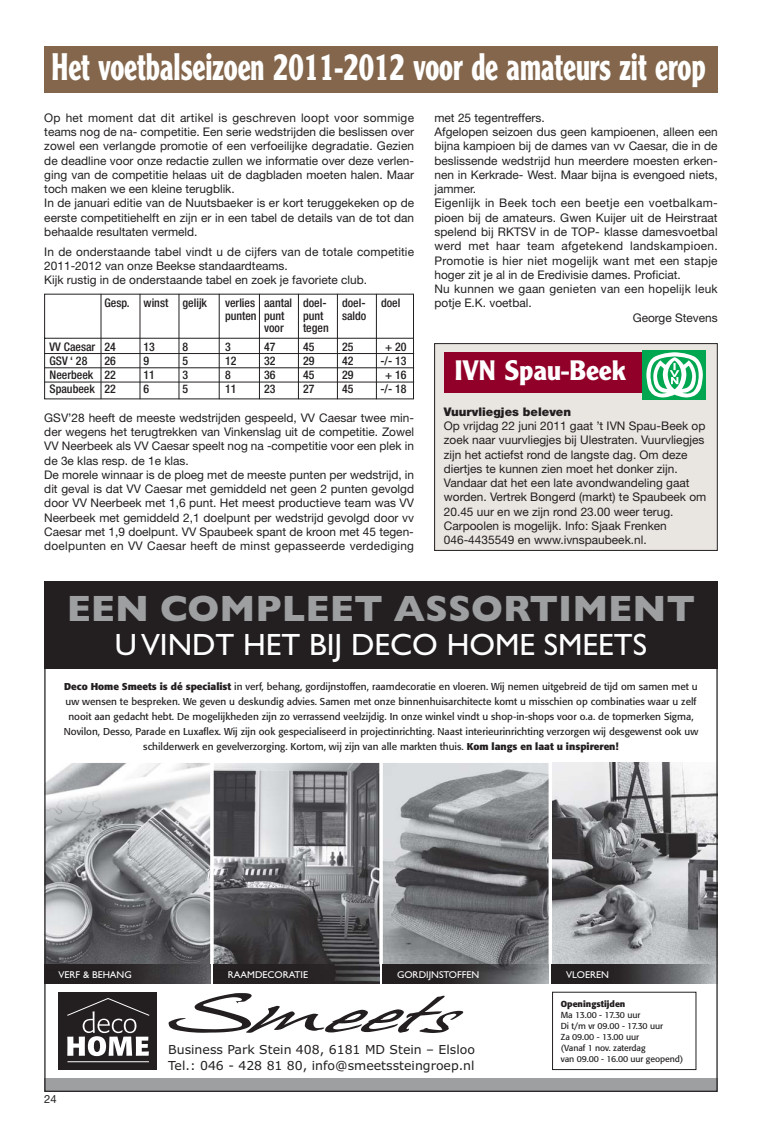
<style>
.page{position:relative;width:762px;height:1138px;background:#fff}
.page>*{position:absolute;margin:0;border:0;box-sizing:border-box;transform-origin:0 0}
.t1{font:700 37.5px "Clearface Gothic LH";color:#fff;scale:.74 1}
.t2{font:700 37px "Gill Sans";color:#9d9fa1}
.t3{font:30.88px "Gill Sans";color:#fff}
.t4{font:700 27.5px "Clearface Gothic LH";color:#fff}
.t5{font:12.38px/16px "Verdana";color:#231f20}
.t6{font:11.88px/14.2px "Helvetica Neue";color:#231f20}
.t7{font:500 condensed 11.88px "Helvetica Neue";color:#231f20}
.t8{font:11.88px "Helvetica Neue";letter-spacing:.02em;color:#231f20}
.t9{font:900 11.88px "Helvetica Neue";color:#231f20}
.t10{font:11.25px "Helvetica Neue";color:#231f20}
.t11{font:9.88px/14.8px "Formata";color:#231f20;text-align:center}
.t12{font:9.88px "Gill Sans";color:#fff}
.t13{font:8.62px/11.1px "Formata";letter-spacing:-.01em;color:#231f20}
.t14{font:700 8.62px "Formata";color:#231f20}
.s1{font-weight:700}
</style>
<div class="page">
<div style="left:44px;top:46px;width:674px;height:46px;background:#83664b"></div>
<div style="left:44px;top:1077px;width:674px;height:14px;background:#9d9fa1"></div>
<div style="left:58px;top:992px;width:99px;height:77px;background:#231f20"></div>
<hr style="left:68px;top:1061px;width:81px;height:1px;background:#fff">
<svg style="left:67px;top:998px;width:83px;height:58px"></svg>
<svg style="left:169px;top:993px;width:294px;height:39px"></svg>
<div style="left:44px;top:581px;width:674px;height:88px;background:#231f20"></div>
<img style="left:46px;top:763px;width:164px;height:201px">
<img style="left:214px;top:763px;width:165px;height:201px">
<img style="left:383px;top:763px;width:165px;height:201px">
<img style="left:552px;top:763px;width:166px;height:220px">
<img style="left:46px;top:964px;width:164px;height:19px">
<img style="left:214px;top:964px;width:165px;height:19px">
<img style="left:383px;top:964px;width:165px;height:19px">
<svg style="left:548px;top:964px;width:5px;height:19px"></svg>
<svg style="left:44px;top:293px;width:370px;height:106px"></svg>
<hr style="left:101px;top:294px;width:1px;height:105px;background:#231f20">
<hr style="left:140px;top:294px;width:1px;height:105px;background:#231f20">
<hr style="left:179px;top:294px;width:1px;height:105px;background:#231f20">
<hr style="left:219px;top:294px;width:1px;height:105px;background:#231f20">
<hr style="left:259px;top:294px;width:1px;height:105px;background:#231f20">
<hr style="left:298px;top:294px;width:1px;height:105px;background:#231f20">
<hr style="left:337px;top:294px;width:1px;height:105px;background:#231f20">
<hr style="left:376px;top:294px;width:1px;height:105px;background:#231f20">
<div style="left:435px;top:343px;width:282px;height:207px;background:#e9e5e1"></div>
<div style="left:434px;top:343px;width:284px;height:208px;border:1px solid #231f20"></div>
<div style="left:444px;top:352px;width:257px;height:41px;background:#910028"></div>
<div style="left:642px;top:350px;width:64px;height:49px;background:#00a650"></div>
<svg style="left:646px;top:352px;width:57px;height:46px"></svg>
<h1 class="t1" style="left:51px;top:53px;width:886px">Het voetbalseizoen 2011-2012 voor de amateurs zit erop</h1>
<p class="t6" style="left:44px;top:112px;width:371px">Op het moment dat dit artikel is geschreven loopt voor sommige teams nog de na- competitie. Een serie wedstrijden die beslissen over zowel een verlangde promotie of een verfoeilijke degradatie. Gezien de deadline voor onze redactie zullen we informatie over deze verlen&shy;ging van de competitie helaas uit de dagbladen moeten halen. Maar toch maken we een kleine terugblik.<br>In de januari editie van de Nuutsbaeker is er kort teruggekeken op de eerste competitiehelft en zijn er in een tabel de details van de tot dan behaalde resultaten vermeld.</p>
<p class="t6" style="left:44px;top:245px;width:371px">In de onderstaande tabel vindt u de cijfers van de totale competitie<br>2011-2012 van onze Beekse standaardteams.<br>Kijk rustig in de onderstaande tabel en zoek je favoriete club.</p>
<p class="t7" style="left:105px;top:299px;width:104px">Gesp. winst gelijk</p>
<p class="t7" style="left:225px;top:299px;width:103px">verlies aantal doel-</p>
<p class="t7" style="left:342px;top:299px;width:25px">doel-</p>
<p class="t7" style="left:381px;top:299px;width:21px">doel</p>
<p class="t7" style="left:225px;top:311px;width:61px">punten punt</p>
<p class="t7" style="left:303px;top:311px;width:22px">punt</p>
<p class="t7" style="left:342px;top:311px;width:26px">saldo</p>
<p class="t7" style="left:264px;top:324px;width:21px">voor</p>
<p class="t7" style="left:303px;top:324px;width:27px">tegen</p>
<p class="t7" style="left:50px;top:342px;width:68px">VV Caesar 24</p>
<p class="t7" style="left:144px;top:342px;width:13px">13</p>
<p class="t7" style="left:182px;top:342px;width:7px">8</p>
<p class="t7" style="left:225px;top:342px;width:7px">3</p>
<p class="t7" style="left:264px;top:342px;width:13px">47</p>
<p class="t7" style="left:303px;top:342px;width:13px">45</p>
<p class="t7" style="left:342px;top:342px;width:13px">25</p>
<p class="t7" style="left:385px;top:342px;width:23px">+ 20</p>
<p class="t7" style="left:50px;top:356px;width:39px">GSV ‘ 28</p>
<p class="t7" style="left:105px;top:356px;width:13px">26</p>
<p class="t7" style="left:144px;top:356px;width:7px">9</p>
<p class="t7" style="left:182px;top:356px;width:7px">5</p>
<p class="t7" style="left:225px;top:356px;width:13px">12</p>
<p class="t7" style="left:264px;top:356px;width:13px">32</p>
<p class="t7" style="left:303px;top:356px;width:13px">29</p>
<p class="t7" style="left:342px;top:356px;width:13px">42</p>
<p class="t7" style="left:380px;top:356px;width:28px">-/- 13</p>
<p class="t7" style="left:50px;top:370px;width:68px">Neerbeek 22</p>
<p class="t7" style="left:144px;top:370px;width:13px">11</p>
<p class="t7" style="left:182px;top:370px;width:7px">3</p>
<p class="t7" style="left:225px;top:370px;width:7px">8</p>
<p class="t7" style="left:264px;top:370px;width:13px">36</p>
<p class="t7" style="left:303px;top:370px;width:13px">45</p>
<p class="t7" style="left:342px;top:370px;width:13px">29</p>
<p class="t7" style="left:385px;top:370px;width:23px">+ 16</p>
<p class="t7" style="left:50px;top:385px;width:68px">Spaubeek 22</p>
<p class="t7" style="left:144px;top:385px;width:7px">6</p>
<p class="t7" style="left:182px;top:385px;width:7px">5</p>
<p class="t7" style="left:225px;top:385px;width:13px">11</p>
<p class="t7" style="left:264px;top:385px;width:13px">23</p>
<p class="t7" style="left:303px;top:385px;width:13px">27</p>
<p class="t7" style="left:342px;top:385px;width:13px">45</p>
<p class="t7" style="left:380px;top:385px;width:28px">-/- 18</p>
<p class="t6" style="left:44px;top:411px;width:371px">GSV’28 heeft de meeste wedstrijden gespeeld, VV Caesar twee min&shy;der wegens het terugtrekken van Vinkenslag uit de competitie. Zowel VV Neerbeek als VV Caesar speelt nog na -competitie voor een plek in de 3e klas resp. de 1e klas.<br>De morele winnaar is de ploeg met de meeste punten per wedstrijd, in dit geval is dat VV Caesar met gemiddeld net geen 2 punten gevolgd door VV Neerbeek met 1,6 punt. Het meest productieve team was VV Neerbeek met gemiddeld 2,1 doelpunt per wedstrijd gevolgd door vv Caesar met 1,9 doelpunt. VV Spaubeek spant de kroon met 45 tegen&shy;doelpunten en VV Caesar heeft de minst gepasseerde verdediging</p>
<p class="t6" style="left:434px;top:112px;width:112px">met 25 tegentreffers.</p>
<p class="t6" style="left:434px;top:126px;width:285px">Afgelopen seizoen dus geen kampioenen, alleen een</p>
<p class="t6" style="left:434px;top:140px;width:285px">bijna kampioen bij de dames van vv Caesar, die in de</p>
<p class="t6" style="left:434px;top:154px;width:285px">beslissende wedstrijd hun meerdere moesten erken-</p>
<p class="t6" style="left:434px;top:169px;width:285px">nen in Kerkrade- West. Maar bijna is evengoed niets,</p>
<p class="t6" style="left:434px;top:183px;width:43px">jammer.</p>
<p class="t8" style="left:434px;top:199px;width:285px">Eigenlijk in Beek toch een beetje een voetbalkam-</p>
<p class="t6" style="left:434px;top:211px;width:285px">pioen bij de amateurs. Gwen Kuijer uit de Heirstraat</p>
<p class="t6" style="left:434px;top:226px;width:285px">spelend bij RKTSV in de TOP- klasse damesvoetbal</p>
<p class="t8" style="left:434px;top:242px;width:285px">werd met haar team afgetekend landskampioen.</p>
<p class="t8" style="left:434px;top:256px;width:285px">Promotie is hier niet mogelijk want met een stapje</p>
<p class="t6" style="left:434px;top:268px;width:248px">hoger zit je al in de Eredivisie dames. Proficiat.</p>
<p class="t6" style="left:434px;top:283px;width:285px">Nu kunnen we gaan genieten van een hopelijk leuk</p>
<p class="t6" style="left:434px;top:297px;width:99px">potje E.K. voetbal.</p>
<p class="t6" style="left:633px;top:311px;width:86px">George Stevens</p>
<h3 class="t4" style="left:455px;top:360px;width:172px">IVN Spau-Beek</h3>
<p class="t9" style="left:444px;top:407px;width:129px">Vuurvliegjes beleven</p>
<p class="t6" style="left:444px;top:420px;width:264px">Op vrijdag 22 juni 2011 gaat ’t IVN Spau-Beek op zoek naar vuurvliegjes bij Ulestraten. Vuurvliegjes zijn het actiefst rond de langste dag. Om deze diertjes te kunnen zien moet het donker zijn.<br>Vandaar dat het een late avondwandeling gaat worden. Vertrek Bongerd (markt) te Spaubeek om 20.45 uur en we zijn rond 23.00 weer terug.<br>Carpoolen is mogelijk. Info: Sjaak Frenken 046-4435549 en www.ivnspaubeek.nl.</p>
<h2 class="t2" style="left:67px;top:595px;width:630px">EEN COMPLEET ASSORTIMENT</h2>
<h3 class="t3" style="left:115px;top:634px;width:534px">U VINDT HET BIJ DECO HOME SMEETS</h3>
<p class="t11" style="left:64px;top:680px;width:636px"><span class="s1">Deco Home Smeets is dé specialist</span> in verf, behang, gordijnstoffen, raamdecoratie en vloeren. Wij nemen uitgebreid de tijd om samen met u uw wensen te bespreken. We geven u deskundig advies. Samen met onze binnenhuisarchitecte komt u misschien op combinaties waar u zelf nooit aan gedacht hebt. De mogelijkheden zijn zo verrassend veelzijdig. In onze winkel vindt u shop-in-shops voor o.a. de topmerken Sigma, Novilon, Desso, Parade en Luxaflex. Wij zijn ook gespecialiseerd in projectinrichting. Naast interieurinrichting verzorgen wij desgewenst ook uw schilderwerk en gevelverzorging. Kortom, wij zijn van alle markten thuis. <span class="s1">Kom langs en laat u inspireren!</span></p>
<p class="t12" style="left:58px;top:970px;width:75px">VERF &amp; BEHANG</p>
<p class="t12" style="left:228px;top:970px;width:82px">RAAMDECORATIE</p>
<p class="t12" style="left:397px;top:970px;width:84px">GORDIJNSTOFFEN</p>
<p class="t12" style="left:566px;top:970px;width:45px">VLOEREN</p>
<p class="t14" style="left:561px;top:999px;width:66px">Openingstijden</p>
<p class="t13" style="left:561px;top:1009px;width:124px">Ma 13.00 - 17.30 uur<br>Di t/m vr 09.00 - 17.30 uur<br>Za 09.00 - 13.00 uur<br>(Vanaf 1 nov. zaterdag<br>van 09.00 - 16.00 uur geopend)</p>
<p class="t5" style="left:168px;top:1041px;width:308px">Business Park Stein 408, 6181 MD Stein – Elsloo<br>Tel.: 046 - 428 81 80, info@smeetssteingroep.nl</p>
<p class="t10" style="left:44px;top:1095px;width:14px">24</p>
</div>
